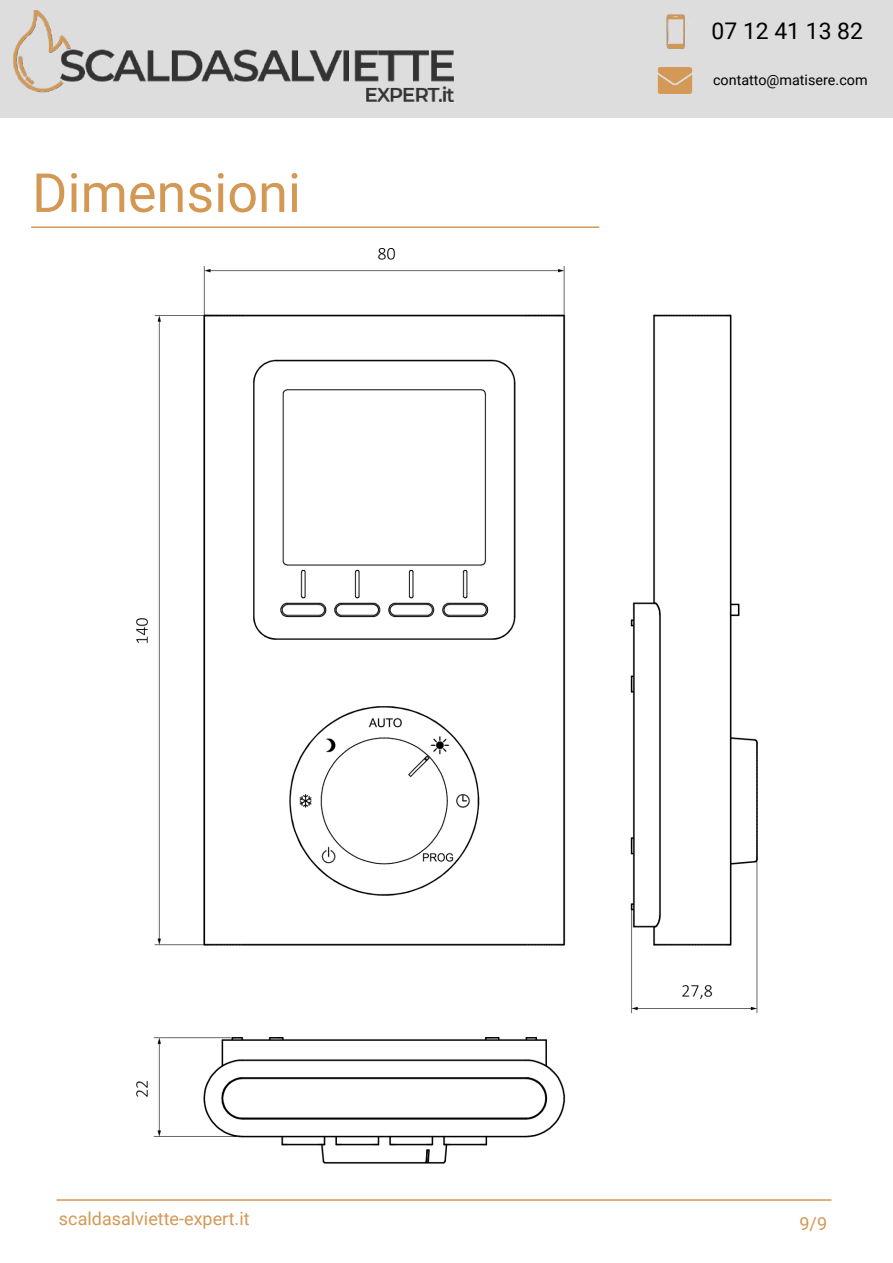
<style>
.page{position:relative;width:893px;height:1263px;background:#fff}
.page>*{position:absolute;margin:0;border:0;box-sizing:border-box;transform-origin:0 0}
.t1{font:54px "Roboto";color:#d49855}
.t2{font:22.95px "Roboto";color:#000}
.t3{font:18px "Roboto";color:#d49855}
.t4{font:14.4px "Roboto";color:#000}
</style>
<div class="page">
<div style="left:0;top:0;width:893px;height:117px;background:#ddd"></div>
<img style="left:666px;top:14px;width:19px;height:35px">
<img style="left:657px;top:67px;width:36px;height:27px">
<hr style="left:57px;top:1199px;width:774px;height:2px;background:#d49855">
<hr style="left:31px;top:226px;width:568px;height:2px;background:#d49855">
<img style="left:136px;top:266px;width:621px;height:898px">
<img style="left:0;top:9px;width:467px;height:282px">
<h1 class="t1" style="left:32px;top:155px;width:270px">Dimensioni</h1>
<p class="t2" style="left:712px;top:15px;width:153px">07 12 41 13 82</p>
<p class="t4" style="left:713px;top:70px;width:156px">contatto@matisere.com</p>
<p class="t3" style="left:59px;top:1206px;width:192px">scaldasalviette-expert.it</p>
<p class="t3" style="left:799px;top:1210px;width:29px">9/9</p>
</div>
